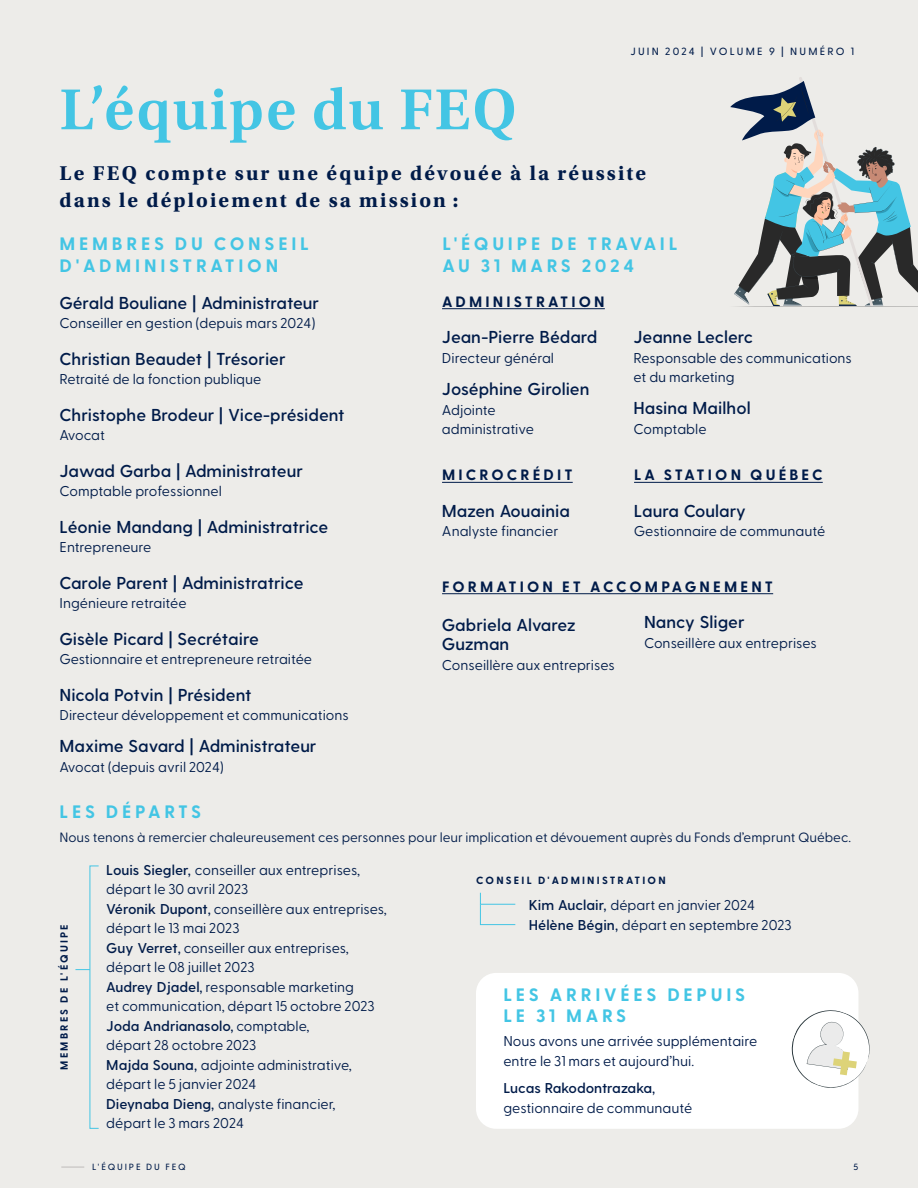
<style>
.page{position:relative;width:918px;height:1188px;background:#edece9}
.page>*{position:absolute;margin:0;border:0;box-sizing:border-box;transform-origin:0 0}
.t1{font:600 60.75px "Utopia Std";letter-spacing:.025em;color:#43c5e4}
.t2{font:700 21px/27px "Utopia Std";letter-spacing:.1em;color:#001b49}
.t3{font:700 18px/21.6px "Greycliff CF";letter-spacing:.21em;color:#43c5e4}
.t4{font:600 17.25px/19.5px "Greycliff CF";color:#001b49}
.t5{font:700 15px "Greycliff CF";letter-spacing:.21em;color:#001b49}
.t6{font:14.25px/19.5px "Greycliff CF";color:#001b49}
.t7{font:600 14.25px "Greycliff CF";letter-spacing:-.005em;color:#001b49}
.t8{font:13.5px "Greycliff CF";color:#001b49}
.t9{font:700 10.5px "Greycliff CF";letter-spacing:.21em;color:#001b49}
.t10{font:500 10.5px "Greycliff CF";letter-spacing:.21em;color:#001b49}
.t11{font:500 9px "Greycliff CF";letter-spacing:.21em;color:#001b49}
.s1{font-weight:600}
</style>
<div class="page">
<svg style="left:730px;top:77px;width:188px;height:230px"></svg>
<hr style="left:442px;top:308px;width:163px;height:1px;background:#001b49">
<hr style="left:442px;top:482px;width:131px;height:1px;background:#001b49">
<hr style="left:634px;top:482px;width:189px;height:1px;background:#001b49">
<svg style="left:75px;top:969px;width:15px;height:1px"></svg>
<svg style="left:480px;top:892px;width:36px;height:33px"></svg>
<div style="left:476px;top:973px;width:382px;height:156px;background:#fff;border-radius:20px"></div>
<svg style="left:791px;top:1010px;width:79px;height:78px"></svg>
<hr style="left:442px;top:593px;width:331px;height:1px;background:#001b49">
<svg style="left:61px;top:1167px;width:23px;height:1px"></svg>
<p class="t10" style="left:630px;top:43px;width:225px">JUIN 2024 | VOLUME 9 | NUMÉRO 1</p>
<h1 class="t1" style="left:60px;top:75px;width:459px">L’équipe du FEQ</h1>
<h2 class="t2" style="left:60px;top:159px;width:588px">Le FEQ compte sur une équipe dévouée à la réussite dans le déploiement de sa mission :</h2>
<p class="t3" style="left:60px;top:232px;width:251px">MEMBRES DU CONSEIL<br>D'ADMINISTRATION</p>
<p class="t3" style="left:442px;top:232px;width:236px">L'ÉQUIPE DE TRAVAIL<br>AU 31 MARS 2024</p>
<p class="t5" style="left:442px;top:290px;width:164px">ADMINISTRATION</p>
<p class="t4" style="left:442px;top:328px;width:157px">Jean-Pierre Bédard</p>
<p class="t6" style="left:442px;top:347px;width:114px">Directeur général</p>
<p class="t4" style="left:442px;top:380px;width:149px">Joséphine Girolien</p>
<p class="t6" style="left:442px;top:399px;width:93px">Adjointe administrative</p>
<p class="t4" style="left:60px;top:293px;width:261px">Gérald Bouliane | Administrateur</p>
<p class="t6" style="left:60px;top:312px;width:257px">Conseiller en gestion (depuis mars 2024)</p>
<p class="t4" style="left:60px;top:349px;width:228px">Christian Beaudet | Trésorier</p>
<p class="t6" style="left:60px;top:368px;width:203px">Retraité de la fonction publique</p>
<p class="t4" style="left:60px;top:405px;width:287px">Christophe Brodeur | Vice-président</p>
<p class="t6" style="left:60px;top:424px;width:47px">Avocat</p>
<p class="t4" style="left:60px;top:461px;width:245px">Jawad Garba | Administrateur</p>
<p class="t6" style="left:60px;top:480px;width:164px">Comptable professionnel</p>
<p class="t4" style="left:60px;top:517px;width:270px">Léonie Mandang | Administratrice</p>
<p class="t6" style="left:60px;top:536px;width:93px">Entrepreneure</p>
<p class="t4" style="left:60px;top:573px;width:246px">Carole Parent | Administratrice</p>
<p class="t6" style="left:60px;top:592px;width:129px">Ingénieure retraitée</p>
<p class="t4" style="left:60px;top:629px;width:201px">Gisèle Picard | Secrétaire</p>
<p class="t6" style="left:60px;top:648px;width:254px">Gestionnaire et entrepreneure retraitée</p>
<p class="t4" style="left:60px;top:685px;width:193px">Nicola Potvin | Président</p>
<p class="t6" style="left:60px;top:704px;width:291px">Directeur développement et communications</p>
<p class="t4" style="left:60px;top:737px;width:258px">Maxime Savard | Administrateur</p>
<p class="t6" style="left:60px;top:756px;width:166px">Avocat (depuis avril 2024)</p>
<p class="t4" style="left:634px;top:328px;width:121px">Jeanne Leclerc</p>
<p class="t6" style="left:634px;top:347px;width:220px">Responsable des communications et du marketing</p>
<p class="t4" style="left:634px;top:399px;width:119px">Hasina Mailhol</p>
<p class="t6" style="left:634px;top:418px;width:75px">Comptable</p>
<p class="t5" style="left:442px;top:464px;width:132px">MICROCRÉDIT</p>
<p class="t4" style="left:442px;top:502px;width:129px">Mazen Aouainia</p>
<p class="t6" style="left:442px;top:521px;width:118px">Analyste financier</p>
<p class="t5" style="left:634px;top:464px;width:190px">LA STATION QUÉBEC</p>
<p class="t4" style="left:634px;top:502px;width:113px">Laura Coulary</p>
<p class="t6" style="left:634px;top:521px;width:193px">Gestionnaire de communauté</p>
<p class="t5" style="left:442px;top:575px;width:333px">FORMATION ET ACCOMPAGNEMENT</p>
<p class="t4" style="left:442px;top:615px;width:135px">Gabriela Alvarez<br>Guzman</p>
<p class="t6" style="left:442px;top:654px;width:174px">Conseillère aux entreprises</p>
<p class="t4" style="left:644px;top:613px;width:102px">Nancy Sliger</p>
<p class="t6" style="left:644px;top:632px;width:174px">Conseillère aux entreprises</p>
<p class="t3" style="left:60px;top:800px;width:143px">LES DÉPARTS</p>
<p class="t8" style="left:60px;top:827px;width:793px">Nous tenons à remercier chaleureusement ces personnes pour leur implication et dévouement auprès du Fonds d’emprunt Québec.</p>
<p class="t9" style="left:56px;top:1070px;width:147px;rotate:-90deg">MEMBRES DE L'ÉQUIPE</p>
<p class="t6" style="left:106px;top:859px;width:282px"><span class="s1">Louis Siegler,</span> conseiller aux entreprises, départ le 30 avril 2023<br><span class="s1">Véronik Dupont,</span> conseillère aux entreprises, départ le 13 mai 2023<br><span class="s1">Guy Verret,</span> conseiller aux entreprises, départ le 08 juillet 2023<br><span class="s1">Audrey Djadel,</span> responsable marketing<br>et communication, départ 15 octobre 2023<br><span class="s1">Joda Andrianasolo,</span> comptable,<br>départ 28 octobre 2023<br><span class="s1">Majda Souna,</span> adjointe administrative, départ le 5 janvier 2024<br><span class="s1">Dieynaba Dieng,</span> analyste financier,<br>départ le 3 mars 2024</p>
<p class="t9" style="left:476px;top:872px;width:191px">CONSEIL D'ADMINISTRATION</p>
<p class="t6" style="left:529px;top:894px;width:264px"><span class="s1">Kim Auclair,</span> départ en janvier 2024<br><span class="s1">Hélène Bégin,</span> départ en septembre 2023</p>
<p class="t3" style="left:504px;top:983px;width:243px">LES ARRIVÉES DEPUIS<br>LE 31 MARS</p>
<p class="t6" style="left:503px;top:1030px;width:255px">Nous avons une arrivée supplémentaire entre le 31 mars et aujourd’hui.</p>
<p class="t7" style="left:503px;top:1080px;width:153px">Lucas Rakodontrazaka,</p>
<p class="t6" style="left:503px;top:1097px;width:191px">gestionnaire de communauté</p>
<p class="t11" style="left:92px;top:1160px;width:95px">L'ÉQUIPE DU FEQ</p>
<p class="t11" style="left:854px;top:1160px;width:6px">5</p>
</div>
